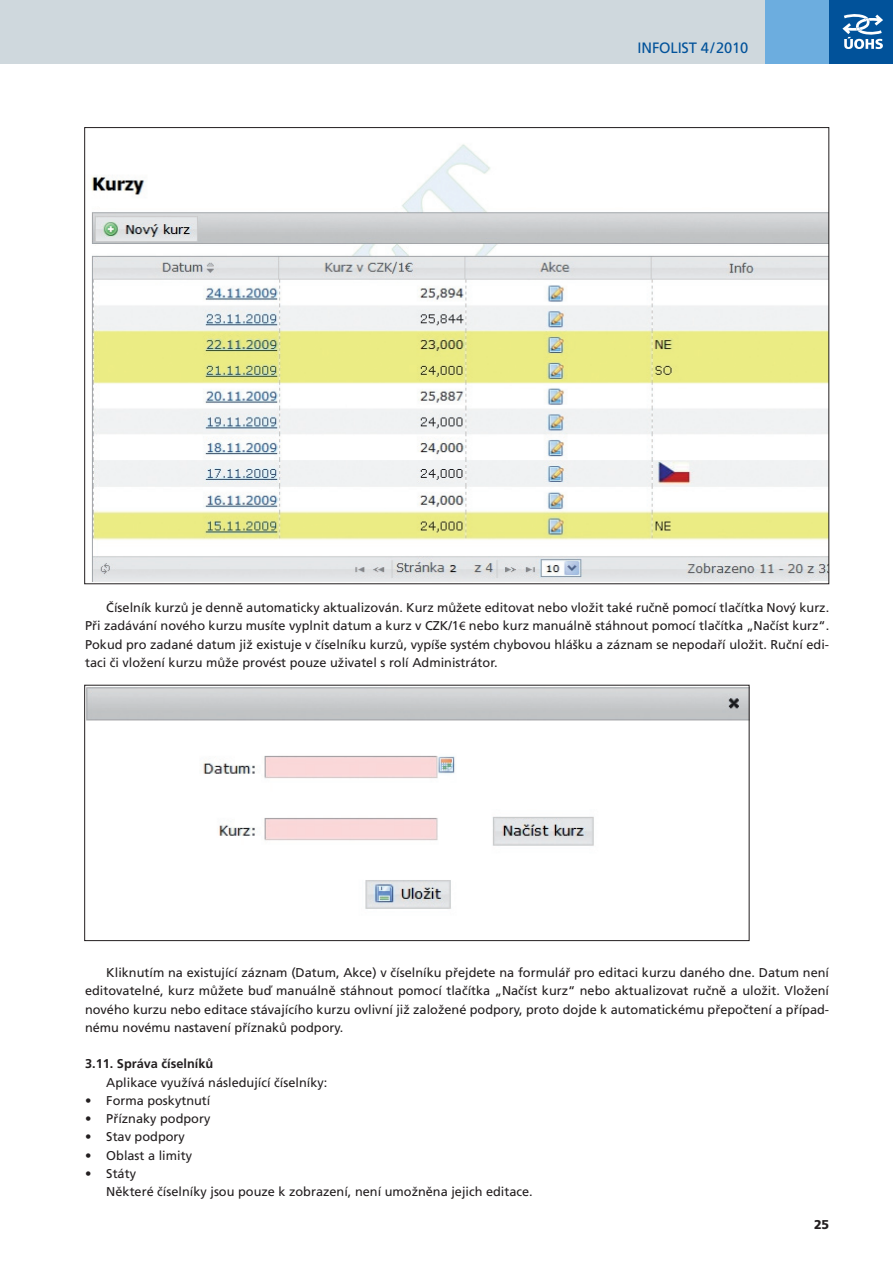
<style>
.page{position:relative;width:893px;height:1263px;background:#fff}
.page>*{position:absolute;margin:0;border:0;box-sizing:border-box;transform-origin:0 0}
.t1{font:15px "Frutiger CE";letter-spacing:-.01em;color:#01529a}
.t2{font:12.75px/18.3px "Frutiger CE";color:#231f20;text-align:justify}
.t3{font:700 12.75px "Frutiger CE";color:#231f20}
.t4{font:900 12.75px "Frutiger CE";color:#231f20}
.s1{font-family:"Myriad Pro"}
</style>
<div class="page">
<div style="left:0;top:0;width:893px;height:64px;background:#cfd8dd"></div>
<div style="left:765px;top:0;width:64px;height:64px;background:#6caddf"></div>
<div style="left:829px;top:0;width:64px;height:64px;background:#01529a"></div>
<svg style="left:842px;top:14px;width:41px;height:35px"></svg>
<img style="left:91px;top:144px;width:736px;height:438px">
<img style="left:86px;top:687px;width:661px;height:222px">
<div style="left:84px;top:685px;width:665px;height:256px;border:1px solid #231f20"></div>
<p class="t1" style="left:638px;top:39px;width:112px">infolist 4/2010</p>
<p class="t2" style="left:85px;top:599px;width:746px;text-indent:21px">Číselník kurzů je denně automaticky aktualizován. Kurz můžete editovat nebo vložit také ručně pomocí tlačítka Nový kurz.<br>Při zadávání nového kurzu musíte vyplnit datum a kurz v CZK/1<span class="s1">€</span> nebo kurz manuálně stáhnout pomocí tlačítka „Načíst kurz“.<br>Pokud pro zadané datum již existuje v číselníku kurzů, vypíše systém chybovou hlášku a záznam se nepodaří uložit. Ruční edi&shy;taci či vložení kurzu může provést pouze uživatel s rolí Administrátor.</p>
<p class="t2" style="left:85px;top:963px;width:746px;text-indent:21px">Kliknutím na existující záznam (Datum, Akce) v číselníku přejdete na formulář pro editaci kurzu daného dne. Datum není editovatelné, kurz můžete buď manuálně stáhnout pomocí tlačítka „Načíst kurz“ nebo aktualizovat ručně a uložit. Vložení nového kurzu nebo editace stávajícího kurzu ovlivní již založené podpory, proto dojde k automatickému přepočtení a případ&shy;nému novému nastavení příznaků podpory.</p>
<p class="t3" style="left:85px;top:1057px;width:130px">3.11. Správa číselníků</p>
<p class="t2" style="left:106px;top:1073px;width:223px">Aplikace využívá následující číselníky:</p>
<p class="t2" style="left:85px;top:1091px;width:127px">• Forma poskytnutí</p>
<p class="t2" style="left:85px;top:1109px;width:127px">• Příznaky podpory</p>
<p class="t2" style="left:85px;top:1128px;width:101px">• Stav podpory</p>
<p class="t2" style="left:85px;top:1146px;width:108px">• Oblast a limity</p>
<p class="t2" style="left:106px;top:1164px;width:428px;text-indent:-21px">• Státy<br>Některé číselníky jsou pouze k zobrazení, není umožněna jejich editace.</p>
<p class="t4" style="left:814px;top:1217px;width:17px">25</p>
</div>
